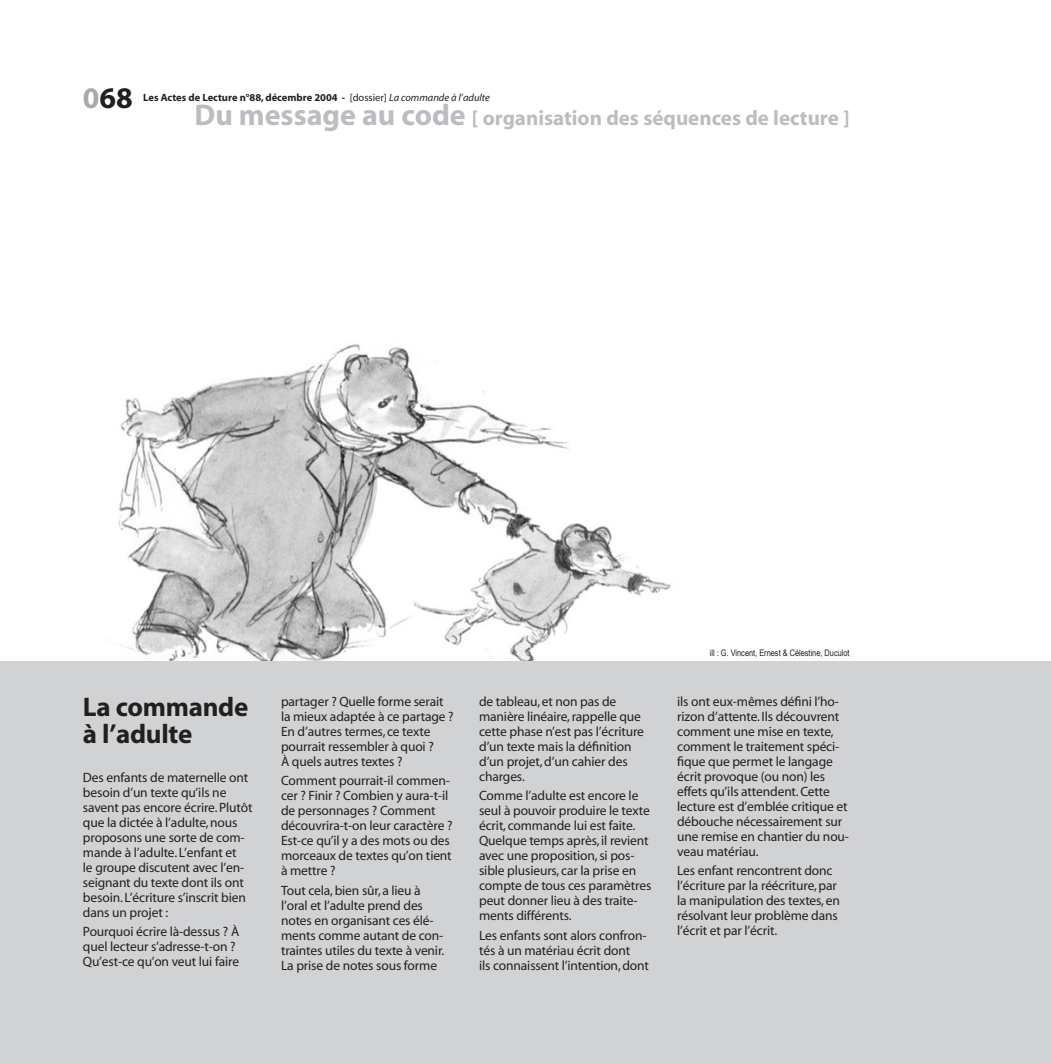
<style>
.page{position:relative;width:1051px;height:1063px;background:#fff}
.page>*{position:absolute;margin:0;border:0;box-sizing:border-box;transform-origin:0 0}
.t1{font:700 30px "Myriad";color:#231f20}
.t2{font:700 27px/27px "Myriad";letter-spacing:-.01em;color:#231f20}
.t3{font:700 21px "Myriad";color:#bcbdc0}
.t4{font:13.5px/15px "Myriad";letter-spacing:-.01em;color:#231f20}
.t5{font:700 10.5px "Myriad";color:#231f20}
.t6{font:9px "Arial Narrow";color:#231f20}
.s1{color:#a8a9ad}
.s2{font-weight:400}
.s3{font-weight:400;font-style:italic}
.s4{font-size:30px}
</style>
<div class="page">
<img style="left:118px;top:344px;width:553px;height:317px">
<div style="left:0;top:661px;width:1050px;height:402px;background:#d1d2d4"></div>
<h1 class="t1" style="left:83px;top:80px;width:51px"><span class="s1">0</span>68</h1>
<p class="t5" style="left:143px;top:92px;width:348px">Les Actes de Lecture n°88, décembre 2004 - <span class="s2">[dossier]</span> <span class="s3">La commande à l’adulte</span></p>
<h3 class="t3" style="left:194px;top:105px;width:656px"><span class="s4">Du message au code</span> [ organisation des séquences de lecture ]</h3>
<h2 class="t2" style="left:83px;top:693px;width:167px">La commande à l’adulte</h2>
<p class="t4" style="left:83px;top:770px;width:171px">Des enfants de maternelle ont besoin d’un texte qu’ils ne savent pas encore écrire. Plutôt que la dictée à l’adulte, nous proposons une sorte de com&shy;mande à l’adulte. L’enfant et<br>le groupe discutent avec l’en&shy;seignant du texte dont ils ont besoin. L’écriture s’inscrit bien dans un projet :</p>
<p class="t4" style="left:83px;top:924px;width:158px">Pourquoi écrire là-dessus ? À quel lecteur s’adresse-t-on ?<br>Qu’est-ce qu’on veut lui faire</p>
<p class="t4" style="left:281px;top:694px;width:174px">partager ? Quelle forme serait la mieux adaptée à ce partage ?<br>En d’autres termes, ce texte pourrait ressembler à quoi ?<br>À quels autres textes ?</p>
<p class="t4" style="left:281px;top:773px;width:173px">Comment pourrait-il commen&shy;cer ? Finir ? Combien y aura-t-il de personnages ? Comment découvrira-t-on leur caractère ?<br>Est-ce qu’il y a des mots ou des morceaux de textes qu’on tient à mettre ?</p>
<p class="t4" style="left:281px;top:883px;width:165px">Tout cela, bien sûr, a lieu à l’oral et l’adulte prend des notes en organisant ces élé&shy;ments comme autant de con&shy;traintes utiles du texte à venir.<br>La prise de notes sous forme</p>
<p class="t4" style="left:479px;top:694px;width:166px">de tableau, et non pas de manière linéaire, rappelle que cette phase n’est pas l’écriture d’un texte mais la définition d’un projet, d’un cahier des charges.</p>
<p class="t4" style="left:479px;top:788px;width:174px">Comme l’adulte est encore le seul à pouvoir produire le texte écrit, commande lui est faite.<br>Quelque temps après, il revient avec une proposition, si pos&shy;sible plusieurs, car la prise en compte de tous ces paramètres peut donner lieu à des traite&shy;ments différents.</p>
<p class="t4" style="left:479px;top:928px;width:171px">Les enfants sont alors confron&shy;tés à un matériau écrit dont<br>ils connaissent l’intention, dont</p>
<p class="t6" style="left:709px;top:646px;width:141px">ill : G. Vincent, Ernest &amp; Célestine, Duculot</p>
<p class="t4" style="left:677px;top:694px;width:173px">ils ont eux-mêmes défini l’ho&shy;rizon d’attente. Ils découvrent comment une mise en texte, comment le traitement spéci&shy;fique que permet le langage écrit provoque (ou non) les effets qu’ils attendent. Cette lecture est d’emblée critique et débouche nécessairement sur une remise en chantier du nou&shy;veau matériau.</p>
<p class="t4" style="left:677px;top:863px;width:164px">Les enfant rencontrent donc l’écriture par la réécriture, par la manipulation des textes, en résolvant leur problème dans l’écrit et par l’écrit.</p>
</div>
